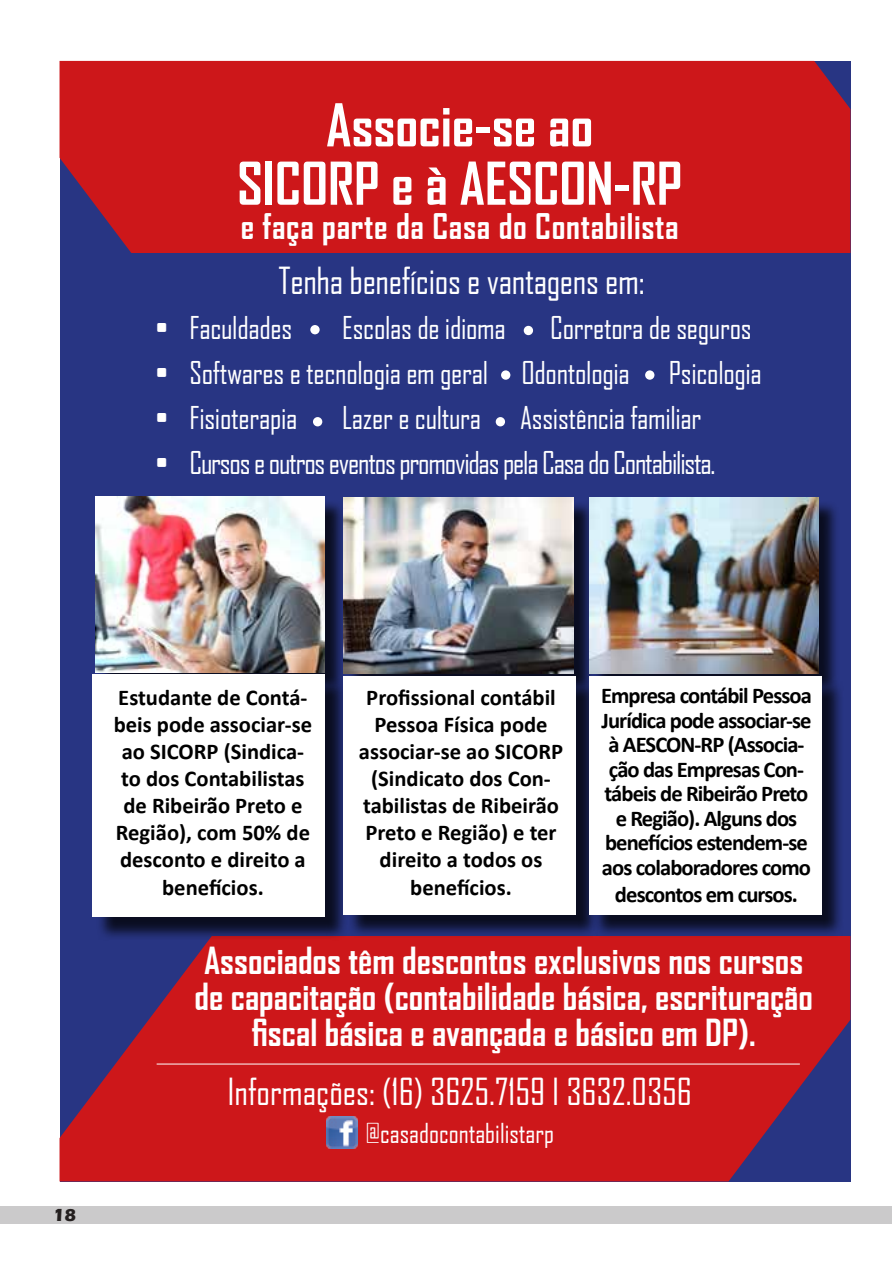
<style>
.page{position:relative;width:893px;height:1263px;background:#fff}
.page>*{position:absolute;margin:0;border:0;box-sizing:border-box;transform-origin:0 0}
.t1{font:700 56.4px/58.3px "Agency FB";color:#fff;text-align:center}
.t2{font:700 35.7px/35.7px "Agency FB";color:#fff;text-align:center}
.t3{font:35.7px "Agency FB";color:#fff}
.t4{font:700 33.9px "Agency FB";letter-spacing:.02em;color:#fff}
.t5{font:30.15px "Agency FB";letter-spacing:-.01em;color:#fff}
.t6{font:30.15px "Agency FB";letter-spacing:-.04em;color:#fff}
.t7{font:26.4px "Agency FB";color:#fff}
.t8{font:700 22.65px/27.2px "Calibri";letter-spacing:-.01em;color:#000;text-align:center}
.t9{font:700 22.65px/24.5px "Calibri";letter-spacing:-.04em;color:#000;text-align:center}
.t10{font:700 18px "Eras ITC";color:#241f1f}
</style>
<div class="page">
<div style="left:0;top:1206px;width:891px;height:18px;background:#cbcacb"></div>
<div style="left:60px;top:61px;width:790px;height:1120px;background:#283583"></div>
<div style="left:60px;top:61px;width:790px;height:192px;background:#cd171a"></div>
<svg style="left:60px;top:936px;width:790px;height:245px;background:#b71b28"></svg>
<img style="left:326px;top:1117px;width:32px;height:31px">
<div style="left:98px;top:499px;width:248px;height:195px;background:#000;opacity:.75"></div>
<img style="left:95px;top:497px;width:230px;height:176px">
<div style="left:310px;top:325px;width:10px;height:9px;background:#fff;border-radius:50%"></div>
<div style="left:524px;top:326px;width:9px;height:9px;background:#fff;border-radius:50%"></div>
<div style="left:501px;top:370px;width:9px;height:10px;background:#fff;border-radius:50%"></div>
<div style="left:645px;top:370px;width:9px;height:10px;background:#fff;border-radius:50%"></div>
<div style="left:313px;top:417px;width:9px;height:9px;background:#fff;border-radius:50%"></div>
<div style="left:496px;top:417px;width:9px;height:9px;background:#fff;border-radius:50%"></div>
<div style="left:346px;top:501px;width:248px;height:194px;background:#000;opacity:.75"></div>
<img style="left:344px;top:498px;width:229px;height:176px">
<div style="left:592px;top:501px;width:248px;height:194px;background:#000;opacity:.75"></div>
<img style="left:589px;top:498px;width:230px;height:176px">
<div style="left:96px;top:677px;width:252px;height:264px;background:#000;opacity:.75"></div>
<div style="left:93px;top:674px;width:232px;height:243px;background:#fff"></div>
<div style="left:346px;top:679px;width:253px;height:259px;background:#000;opacity:.75"></div>
<div style="left:344px;top:676px;width:232px;height:239px;background:#fff"></div>
<div style="left:592px;top:679px;width:253px;height:259px;background:#000;opacity:.75"></div>
<div style="left:589px;top:676px;width:232px;height:239px;background:#fff"></div>
<hr style="left:157px;top:1063px;width:643px;height:1px;background:#fff">
<h1 class="t1" style="left:237px;top:95px;width:446px">Associe-se ao<br>SICORP e à AESCON-RP</h1>
<h3 class="t4" style="left:241px;top:205px;width:439px">e faça parte da Casa do Contabilista</h3>
<h2 class="t3" style="left:279px;top:259px;width:368px">Tenha benefícios e vantagens em:</h2>
<h3 class="t5" style="left:156px;top:309px;width:138px">• Faculdades</h3>
<h3 class="t5" style="left:342px;top:309px;width:165px">Escolas de idioma</h3>
<h3 class="t5" style="left:550px;top:309px;width:203px">Corretora de seguros</h3>
<h3 class="t5" style="left:156px;top:354px;width:476px">• Softwares e tecnologia em geral Odontologia</h3>
<h3 class="t5" style="left:669px;top:354px;width:95px">Psicologia</h3>
<h3 class="t5" style="left:156px;top:400px;width:143px">• Fisioterapia</h3>
<h3 class="t5" style="left:342px;top:400px;width:141px">Lazer e cultura</h3>
<h3 class="t5" style="left:520px;top:400px;width:183px">Assistência familiar</h3>
<h3 class="t6" style="left:156px;top:445px;width:562px">• Cursos e outros eventos promovidas pela Casa do Contabilista.</h3>
<p class="t10" style="left:53px;top:1204px;width:25px">18</p>
<p class="t8" style="left:114px;top:683px;width:200px">Estudante de Contá&shy;beis pode associar-se ao SICORP (Sindica&shy;to dos Contabilistas de Ribeirão Preto e<br>Região), com 50% de desconto e direito a benefícios.</p>
<p class="t8" style="left:359px;top:683px;width:206px">Profissional contábil<br>Pessoa Física pode associar-se ao SICORP (Sindicato dos Con&shy;tabilistas de Ribeirão<br>Preto e Região) e ter direito a todos os benefícios.</p>
<p class="t9" style="left:601px;top:683px;width:212px">Empresa contábil Pessoa<br>Jurídica pode associar-se à AESCON-RP (Associa&shy;ção das Empresas Con&shy;tábeis de Ribeirão Preto e Região). Alguns dos benefícios estendem-se aos colaboradores como</p>
<p class="t9" style="left:615px;top:881px;width:184px">descontos em cursos.</p>
<h2 class="t2" style="left:194px;top:942px;width:620px">Associados têm descontos exclusivos nos cursos de capacitação (contabilidade básica, escrituração fiscal básica e avançada e básico em DP).</h2>
<h2 class="t3" style="left:227px;top:1070px;width:466px">Informações: (16) 3625.7159 I 3632.0356</h2>
<p class="t7" style="left:365px;top:1117px;width:190px">@casadocontabilistarp</p>
</div>
